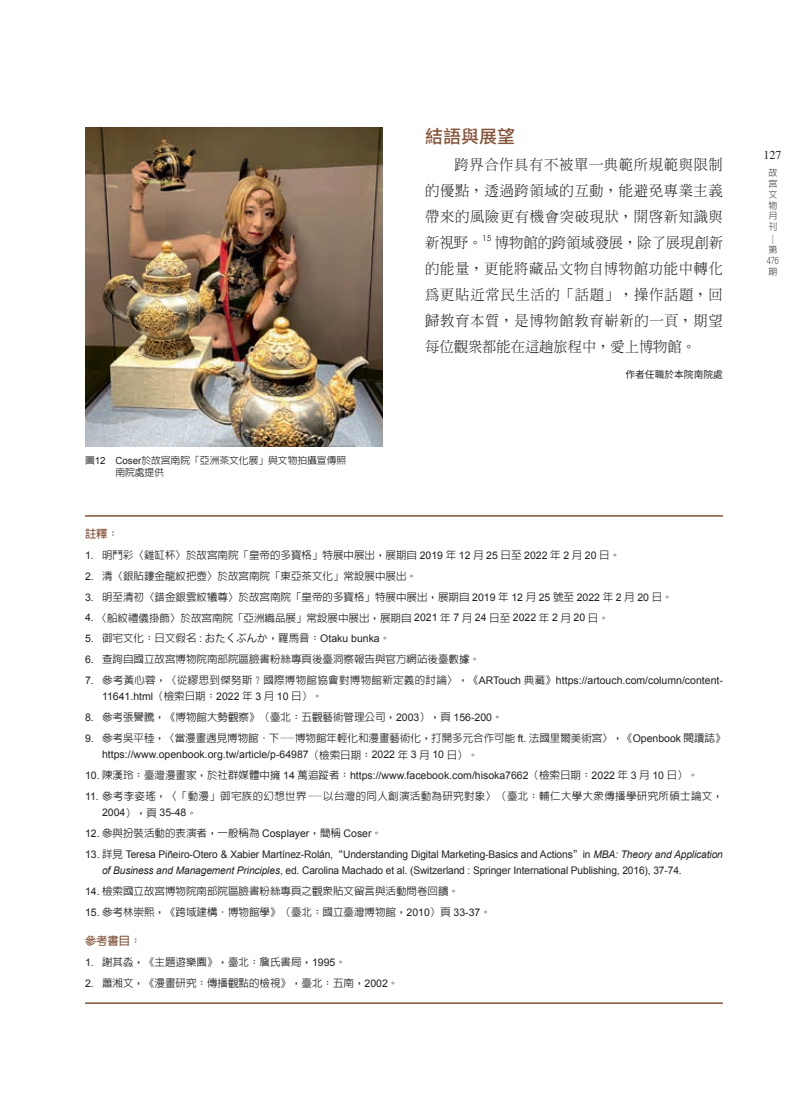
<style>
.page{position:relative;width:808px;height:1106px;background:#fff}
.page>*{position:absolute;margin:0;border:0;box-sizing:border-box;transform-origin:0 0}
.t1{font:500 18px "Noto Sans CJ Ktc";color:#835237}
.t2{font:300 14.25px/26px "AR Ming B5";letter-spacing:.05em;color:#231f20;text-align:justify}
.t3{font:12px "Times";color:#231f20}
.t4{font:700 11.25px "AR Hei B5";color:#835237}
.t5{font:500 10.5px "AR Hei B5";color:#231f20}
.t6{font:10.5px/16.5px "Arial";letter-spacing:-.01em;color:#231f20}
.t7{font:500 10.5px "AR Hei B5";letter-spacing:.03em;color:#231f20}
.t8{font:500 9.75px/12px "AR Hei B5";color:#231f20}
.t9{font:9.75px "Noto Sans CJ Ktc";color:#231f20}
.t10{font:300 9px/10.8px "AR Hei B5";color:#231f20;text-align:justify}
.t11{font:8.25px "Century Gothic";color:#231f20}
.s1{font-family:"Arial";font-weight:400}
.s2{font-family:"Koz Go Pro";font-weight:400}
.s3{font-family:"AR Hei B5";font-weight:500}
.s4{font-style:italic}
</style>
<div class="page">
<img style="left:85px;top:128px;width:298px;height:318px">
<hr style="left:85px;top:515px;width:638px;height:1px;background:#835237">
<hr style="left:85px;top:1002px;width:638px;height:1px;background:#835237">
<p class="t8" style="left:115px;top:454px;width:242px;text-indent:-30px">圖<span class="s1">12 Coser</span>於故宮南院「亞洲茶文化展」與文物拍攝宣傳照　南院處提供</p>
<h1 class="t1" style="left:425px;top:127px;width:91px">結語與展望</h1>
<h2 class="t2" style="left:425px;top:152px;width:299px;text-indent:29px">跨界合作具有不被單一典範所規範與限制的優點，透過跨領域的互動，能避免專業主義帶來的風險更有機會突破現狀，開啟新知識與新視野。</h2>
<p class="t11" style="left:482px;top:233px;width:11px">15</p>
<h2 class="t2" style="left:425px;top:230px;width:299px;text-indent:70px">博物館的跨領域發展，除了展現創新的能量，更能將藏品文物自博物館功能中轉化為更貼近常民生活的「話題」，操作話題，回歸教育本質，是博物館教育嶄新的一頁，期望每位觀眾都能在這趟旅程中，愛上博物館。</h2>
<p class="t9" style="left:625px;top:369px;width:99px">作者任職於本院南院處</p>
<p class="t4" style="left:85px;top:528px;width:35px">註釋：</p>
<p class="t5" style="left:85px;top:550px;width:537px"><span class="s1">1.</span> 明鬥彩〈雞缸杯〉於故宮南院「皇帝的多寶格」特展中展出，展期自 <span class="s1">2019</span> 年 <span class="s1">12</span> 月 <span class="s1">25</span> 日至 <span class="s1">2022</span> 年 <span class="s1">2</span> 月 <span class="s1">20</span> 日。</p>
<p class="t5" style="left:85px;top:571px;width:334px"><span class="s1">2.</span> 清〈銀貼鏤金龍紋把壺〉於故宮南院「東亞茶文化」常設展中展出。</p>
<p class="t5" style="left:85px;top:591px;width:589px"><span class="s1">3.</span> 明至清初〈錯金銀雲紋犧尊〉於故宮南院「皇帝的多寶格」特展中展出，展期自 <span class="s1">2019</span> 年 <span class="s1">12</span> 月 <span class="s1">25</span> 號至 <span class="s1">2022</span> 年 <span class="s1">2</span> 月 <span class="s1">20</span> 日。</p>
<p class="t5" style="left:85px;top:612px;width:525px"><span class="s1">4.</span> 〈船紋禮儀掛飾〉於故宮南院「亞洲織品展」常設展中展出，展期自 <span class="s1">2021</span> 年 <span class="s1">7</span> 月 <span class="s1">24</span> 日至 <span class="s1">2022</span> 年 <span class="s1">2</span> 月 <span class="s1">20</span> 日。</p>
<p class="t5" style="left:85px;top:633px;width:307px"><span class="s1">5.</span> 御宅文化：日文假名 <span class="s1">:</span> <span class="s2">おたくぶんか</span>，羅馬音：<span class="s1">Otaku bunka</span>。</p>
<p class="t5" style="left:85px;top:654px;width:397px"><span class="s1">6.</span> 查詢自國立故宮博物院南部院區臉書粉絲專頁後臺洞察報告與官方網站後臺數據。</p>
<p class="t6" style="left:102px;top:672px;width:622px;text-indent:-17px">7. <span class="s3">參考黃心蓉，〈從繆思到傑努斯？國際博物館協會對博物館新定義的討論〉，《</span>ARTouch <span class="s3">典藏》</span>https://artouch.com/column/content-<br>11641.html<span class="s3">（檢索日期：</span>2022 <span class="s3">年</span> 3 <span class="s3">月</span> 10 <span class="s3">日）。</span></p>
<p class="t5" style="left:85px;top:712px;width:419px"><span class="s1">8.</span> 參考張譽騰，《博物館大勢觀察》（臺北：五觀藝術管理公司，<span class="s1">2003</span>），頁 <span class="s1">156-200</span>。</p>
<p class="t5" style="left:85px;top:732px;width:642px"><span class="s1">9.</span> 參考吳平稑，〈當漫畫遇見博物館．下—博物館年輕化和漫畫藝術化，打開多元合作可能 <span class="s1">ft.</span> 法國里爾美術宮〉，《<span class="s1">Openbook</span> 閱讀誌》</p>
<p class="t6" style="left:102px;top:746px;width:378px">https://www.openbook.org.tw/article/p-64987<span class="s3">（檢索日期：</span>2022 <span class="s3">年</span> 3 <span class="s3">月</span> 10 <span class="s3">日）。</span></p>
<p class="t6" style="left:85px;top:767px;width:615px">10. <span class="s3">陳漢玲：臺灣漫畫家，於社群媒體中擁</span> 14 <span class="s3">萬追蹤者：</span>https://www.facebook.com/hisoka7662<span class="s3">（檢索日期：</span>2022 <span class="s3">年</span> 3 <span class="s3">月</span> 10 <span class="s3">日）。</span></p>
<p class="t7" style="left:85px;top:790px;width:639px"><span class="s1">11.</span> 參考李姿瑤，〈「動漫」御宅族的幻想世界—以台灣的同人創演活動為研究對象〉（臺北：輔仁大學大眾傳播學研究所碩士論文，</p>
<p class="t6" style="left:102px;top:804px;width:96px">2004<span class="s3">），頁</span> 35-48<span class="s3">。</span></p>
<p class="t5" style="left:85px;top:828px;width:299px"><span class="s1">12.</span> 參與扮裝活動的表演者，一般稱為 <span class="s1">Cosplayer</span>，簡稱 <span class="s1">Coser</span>。</p>
<p class="t6" style="left:102px;top:846px;width:622px;text-indent:-17px">13. <span class="s3">詳見</span> Teresa Piñeiro-Otero &amp; Xabier Martínez-Rolán,<span class="s3">“</span>Understanding Digital Marketing-Basics and Actions<span class="s3">”</span>in <span class="s4">MBA: Theory and Application of Business and Management Principles</span>, ed. Carolina Machado et al. (Switzerland : Springer International Publishing, 2016), 37-74.</p>
<p class="t5" style="left:85px;top:886px;width:376px"><span class="s1">14.</span> 檢索國立故宮博物院南部院區臉書粉絲專頁之觀眾貼文留言與活動問卷回饋。</p>
<p class="t5" style="left:85px;top:906px;width:407px"><span class="s1">15.</span> 參考林崇熙，《跨域建構．博物館學》（臺北：國立臺灣博物館，<span class="s1">2010</span>）頁 <span class="s1">33-37</span>。</p>
<p class="t4" style="left:85px;top:934px;width:58px">參考書目：</p>
<p class="t5" style="left:85px;top:956px;width:262px"><span class="s1">1.</span> 謝其淼，《主題遊樂園》，臺北：詹氏書局，<span class="s1">1995</span>。</p>
<p class="t5" style="left:85px;top:977px;width:315px"><span class="s1">2.</span> 蕭湘文，《漫畫研究：傳播觀點的檢視》，臺北：五南，<span class="s1">2002</span>。</p>
<p class="t3" style="left:763px;top:144px;width:20px">127</p>
<p class="t10" style="left:768px;top:167px;width:10px">故宮文物月刊</p>
<p class="t10" style="left:778px;top:234px;width:10px;rotate:90deg">─</p>
<p class="t10" style="left:767px;top:244px;width:14px;text-align:left">第<br>476期</p>
</div>
